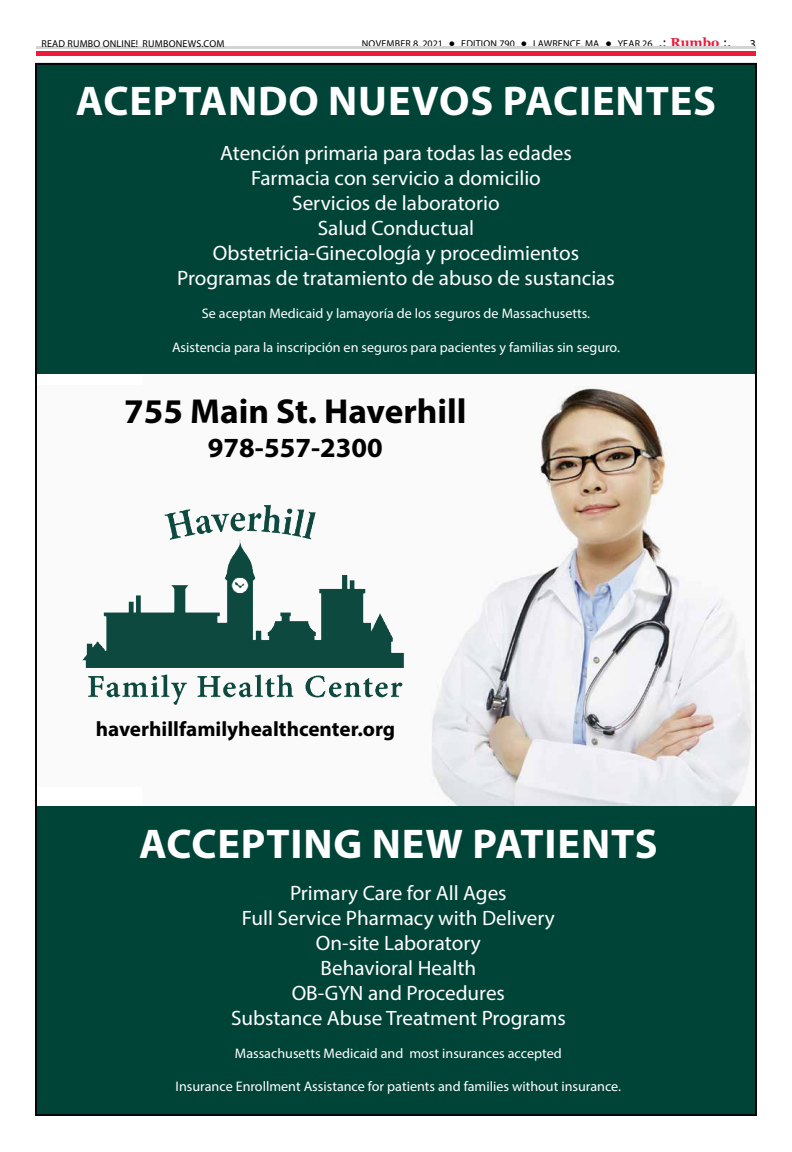
<style>
.page{position:relative;width:792px;height:1152px;background:#fff}
.page>*{position:absolute;margin:0;border:0;box-sizing:border-box;transform-origin:0 0}
.t1{font:700 41.7px "Myriad Pro";letter-spacing:.02em;color:#fff}
.t2{font:700 34.7px "Myriad Pro";color:#000}
.t3{font:700 27.8px "Myriad Pro";color:#000}
.t4{font:20.8px/25px "Myriad Pro";color:#fff;text-align:center}
.t5{font:700 20.8px "Myriad Pro";color:#000}
.t6{font:13.9px "Myriad Pro";color:#fff}
.t7{font:12px "Myriad Pro";color:#000}
.t8{font:10px "Myriad Pro";letter-spacing:.02em;color:#000}
.s1{font-family:"Tahoma";font-weight:700;color:#fff}
.s2{font-family:"Tahoma";font-size:12px}
.s3{font-family:"Georgia";font-weight:700;font-size:13px;color:#ed1a3b}
</style>
<div class="page">
<hr style="left:36px;top:52px;width:720px;height:4px;background:#ed1a3b">
<hr style="left:36px;top:46px;width:720px;height:3px;background:#d1d3d4">
<img style="left:143px;top:373px;width:611px;height:434px">
<div style="left:36px;top:64px;width:720px;height:309px;background:#004438"></div>
<div style="left:36px;top:807px;width:720px;height:308px;background:#004438"></div>
<img style="left:82px;top:496px;width:342px;height:214px">
<p class="t8" style="left:41px;top:37px;width:185px">READ RUMBO ONLINE! RUMBONEWS.COM</p>
<p class="t8" style="left:362px;top:37px;width:371px">NOVEMBER 8, 2021 <span class="s1">•</span> EDITION 790 <span class="s1">•</span> LAWRENCE, MA <span class="s1">•</span> YEAR 26 <span class="s2">.:</span> <span class="s3">Rumbo</span> <span class="s2">:.</span></p>
<p class="t7" style="left:750px;top:37px;width:8px">3</p>
<h1 class="t1" style="left:76px;top:74px;width:642px">ACEPTANDO NUEVOS PACIENTES</h1>
<p class="t4" style="left:177px;top:140px;width:439px">Atención primaria para todas las edades<br>Farmacia con servicio a domicilio<br>Servicios de laboratorio<br>Salud Conductual<br>Obstetricia-Ginecología y procedimientos Programas de tratamiento de abuso de sustancias</p>
<p class="t6" style="left:202px;top:305px;width:390px">Se aceptan Medicaid y lamayoría de los seguros de Massachusetts.</p>
<p class="t6" style="left:172px;top:338px;width:449px">Asistencia para la inscripción en seguros para pacientes y familias sin seguro.</p>
<h2 class="t2" style="left:124px;top:389px;width:344px">755 Main St. Haverhill</h2>
<h3 class="t3" style="left:208px;top:429px;width:176px">978-557-2300</h3>
<p class="t5" style="left:96px;top:716px;width:301px">haverhillfamilyhealthcenter.org</p>
<h1 class="t1" style="left:139px;top:817px;width:520px">ACCEPTING NEW PATIENTS</h1>
<p class="t4" style="left:231px;top:880px;width:336px">Primary Care for All Ages<br>Full Service Pharmacy with Delivery<br>On-site Laboratory<br>Behavioral Health<br>OB-GYN and Procedures<br>Substance Abuse Treatment Programs</p>
<p class="t6" style="left:235px;top:1045px;width:328px">Massachusetts Medicaid and most insurances accepted</p>
<p class="t6" style="left:176px;top:1078px;width:447px">Insurance Enrollment Assistance for patients and families without insurance.</p>
</div>
